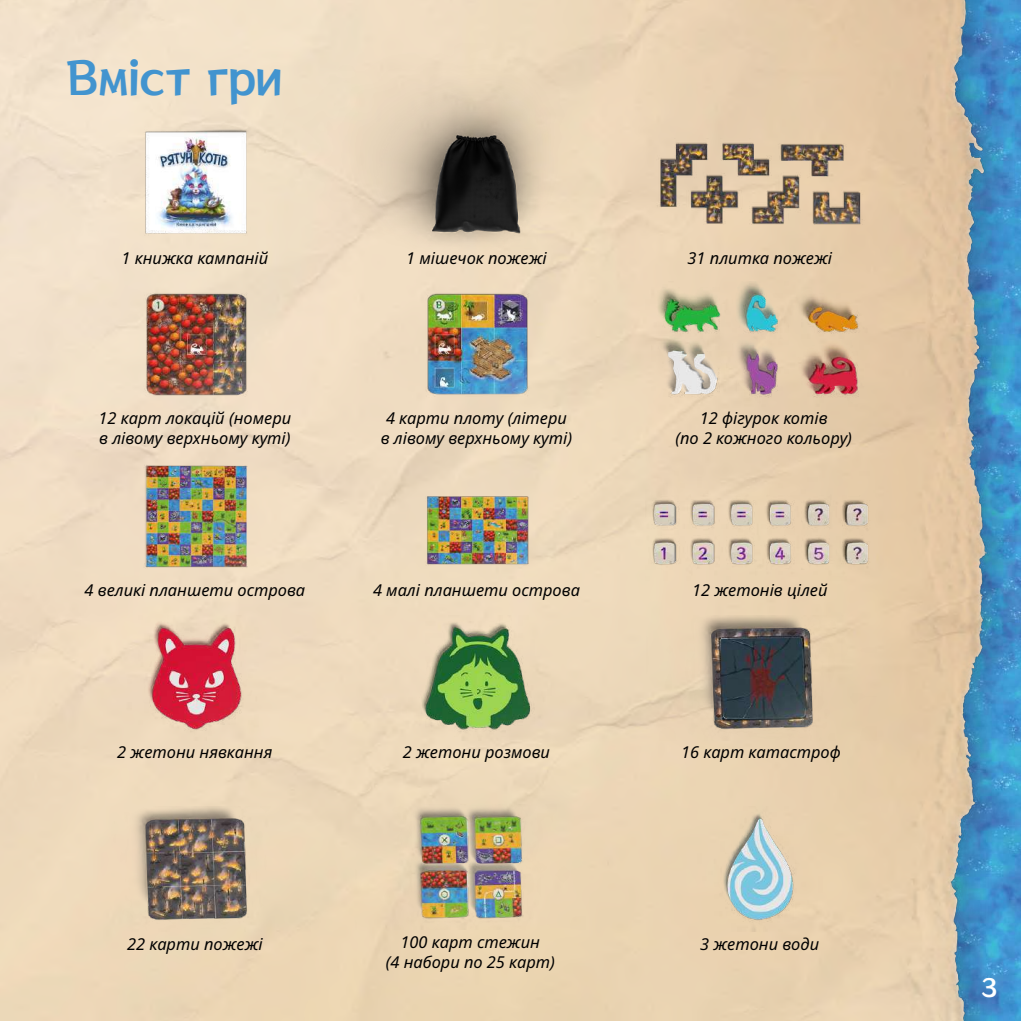
<style>
.page{position:relative;width:1021px;height:1021px;background:#fff}
.page>*{position:absolute;margin:0;border:0;box-sizing:border-box;transform-origin:0 0}
.t1{font:45px "Rockn Roll One UA Regular";color:#4294cf}
.t2{font:24px "Rockn Roll One UA Regular";color:#fff}
.t3{font:italic 16.35px/20px "Noto Sans";color:#000;text-align:center}
</style>
<div class="page">
<img style="left:0;top:0;width:1020px;height:1020px">
<img style="left:230px;top:11px;width:492px;height:344px">
<img style="left:80px;top:281px;width:232px;height:126px">
<img style="left:80px;top:120px;width:232px;height:126px">
<img style="left:80px;top:453px;width:232px;height:125px">
<img style="left:80px;top:615px;width:232px;height:125px">
<img style="left:362px;top:281px;width:230px;height:125px">
<img style="left:362px;top:467px;width:230px;height:125px">
<img style="left:362px;top:615px;width:230px;height:125px">
<img style="left:646px;top:615px;width:230px;height:125px">
<img style="left:645px;top:281px;width:230px;height:125px">
<img style="left:355px;top:804px;width:231px;height:125px">
<img style="left:645px;top:121px;width:230px;height:124px">
<img style="left:80px;top:806px;width:230px;height:125px">
<img style="left:645px;top:471px;width:230px;height:125px">
<img style="left:645px;top:806px;width:230px;height:125px">
<h1 class="t1" style="left:66px;top:48px;width:218px">Вміст гри</h1>
<p class="t3" style="left:122px;top:248px;width:148px">1 книжка кампаній</p>
<p class="t3" style="left:406px;top:248px;width:142px">1 мішечок пожежі</p>
<p class="t3" style="left:687px;top:248px;width:146px">31 плитка пожежі</p>
<p class="t3" style="left:98px;top:409px;width:194px;text-align:left">12 карт локацій (номери в лівому верхньому куті)</p>
<p class="t3" style="left:381px;top:409px;width:193px">4 карти плоту (літери в лівому верхньому куті)</p>
<p class="t3" style="left:675px;top:409px;width:178px">12 фігурок котів<br>(по 2 кожного кольору)</p>
<p class="t3" style="left:85px;top:580px;width:222px">4 великі планшети острова</p>
<p class="t3" style="left:373px;top:580px;width:208px">4 малі планшети острова</p>
<p class="t3" style="left:692px;top:580px;width:137px">12 жетонів цілей</p>
<p class="t3" style="left:117px;top:742px;width:157px">2 жетони нявкання</p>
<p class="t3" style="left:403px;top:742px;width:149px">2 жетони розмови</p>
<p class="t3" style="left:681px;top:742px;width:161px">16 карт катастроф</p>
<p class="t3" style="left:127px;top:933px;width:137px">22 карти пожежі</p>
<p class="t3" style="left:385px;top:931px;width:171px">100 карт стежин<br>(4 набори по 25 карт)</p>
<p class="t3" style="left:700px;top:933px;width:120px">3 жетони води</p>
<h2 class="t2" style="left:981px;top:972px;width:18px">3</h2>
</div>
